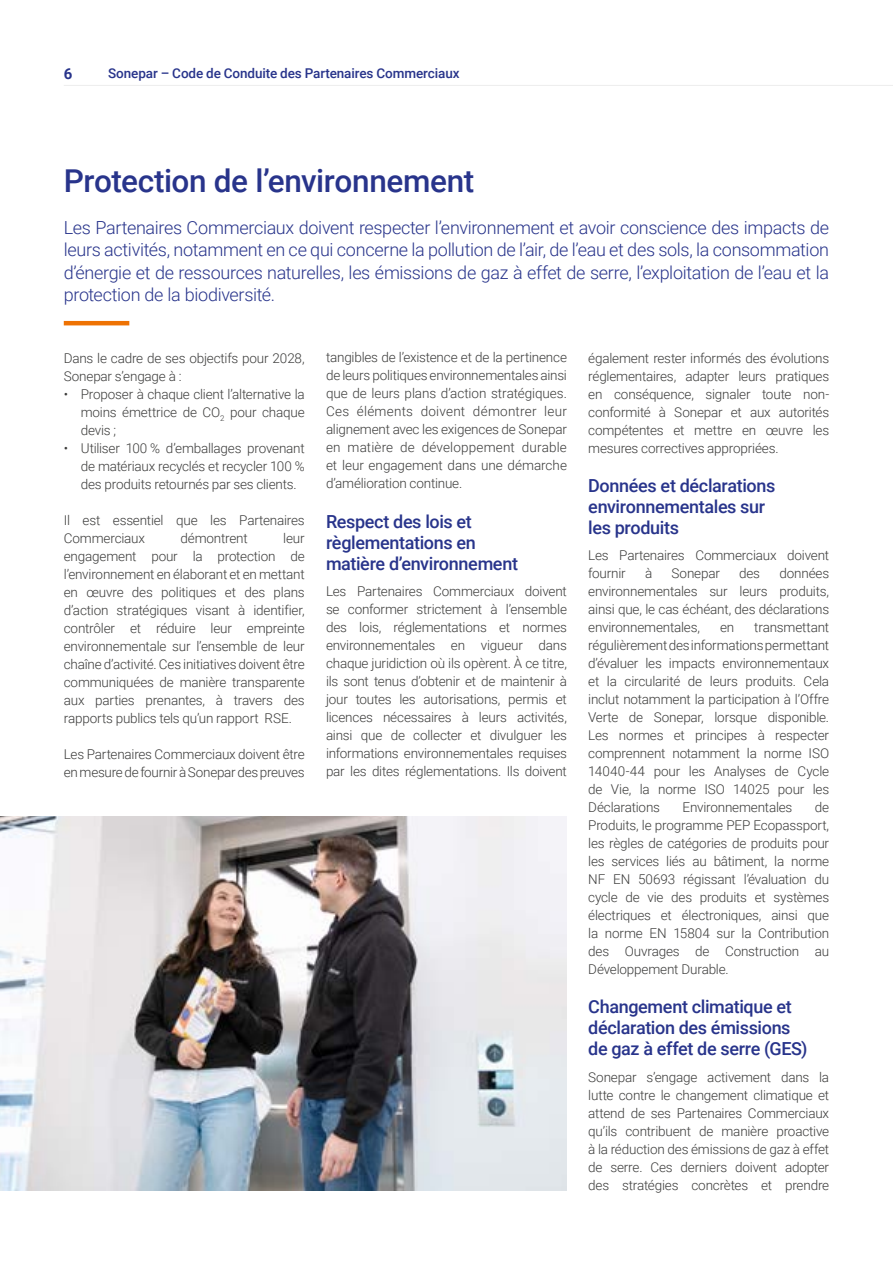
<style>
.page{position:relative;width:893px;height:1263px;background:#fff}
.page>*{position:absolute;margin:0;border:0;box-sizing:border-box;transform-origin:0 0}
.t1{font:500 31.5px "Sonepar Roboto";letter-spacing:-.015em;color:#28348b}
.t2{font:300 18px/22.5px "Sonepar Roboto";letter-spacing:-.02em;color:#28348b;text-align:justify}
.t3{font:500 18px/21px "Sonepar Roboto";letter-spacing:-.02em;color:#28348b}
.t4{font:700 15px "Sonepar Roboto";color:#28348b}
.t5{font:300 13.5px/18px "Sonepar Roboto";letter-spacing:-.015em;color:#3c3c3b;text-align:justify}
.t6{font:500 13.5px "Sonepar Roboto";letter-spacing:-.005em;color:#28348b}
</style>
<div class="page">
<img style="left:0;top:816px;width:567px;height:375px">
<hr style="left:64px;top:85px;width:829px;height:1px;background:#ededed">
<hr style="left:64px;top:321px;width:65px;height:4px;background:#ee7203">
<p class="t4" style="left:64px;top:63px;width:10px">6</p>
<p class="t6" style="left:108px;top:63px;width:353px">Sonepar – Code de Conduite des Partenaires Commerciaux</p>
<h1 class="t1" style="left:64px;top:159px;width:412px">Protection de l’environnement</h1>
<p class="t2" style="left:64px;top:216px;width:767px">Les Partenaires Commerciaux doivent respecter l’environnement et avoir conscience des impacts de leurs activités, notamment en ce qui concerne la pollution de l’air, de l’eau et des sols, la consommation d’énergie et de ressources naturelles, les émissions de gaz à effet de serre, l’exploitation de l’eau et la protection de la biodiversité.</p>
<p class="t5" style="left:64px;top:348px;width:242px">Dans le cadre de ses objectifs pour 2028,<br>Sonepar s’engage à :</p>
<p class="t5" style="left:81px;top:384px;width:225px;text-indent:-17px">• Proposer à chaque client l’alternative la moins émettrice de CO<sub>2</sub> pour chaque devis ;</p>
<p class="t5" style="left:81px;top:438px;width:225px;text-indent:-17px">• Utiliser 100 % d’emballages provenant de matériaux recyclés et recycler 100 % des produits retournés par ses clients.</p>
<p class="t5" style="left:64px;top:510px;width:242px">Il est essentiel que les Partenaires<br>Commerciaux</p>
<p class="t5" style="left:64px;top:528px;width:242px;text-indent:220px">leur engagement pour la protection de l’environnement en élaborant et en mettant en œuvre des politiques et des plans d’action stratégiques visant à identifier, contrôler et réduire leur empreinte environnementale sur l’ensemble de leur chaîne d’activité. Ces initiatives doivent être communiquées de manière transparente aux parties prenantes, à travers des rapports publics tels qu’un rapport RSE.</p>
<p class="t5" style="left:64px;top:744px;width:242px">Les Partenaires Commerciaux doivent être en mesure de fournir à Sonepar des preuves</p>
<p class="t5" style="left:181px;top:528px;width:69px">démontrent</p>
<p class="t5" style="left:326px;top:348px;width:242px">tangibles de l’existence et de la pertinence de leurs politiques environnementales ainsi que de leurs plans d’action stratégiques.<br>Ces éléments doivent démontrer leur alignement avec les exigences de Sonepar en matière de développement durable et leur engagement dans une démarche d’amélioration continue.</p>
<h2 class="t3" style="left:326px;top:510px;width:194px">Respect des lois et règlementations en matière d’environnement</h2>
<p class="t5" style="left:326px;top:582px;width:242px">Les Partenaires Commerciaux doivent se conformer strictement à l’ensemble des lois, réglementations et normes environnementales en vigueur dans chaque juridiction où ils opèrent. À ce titre, ils sont tenus d’obtenir et de maintenir à jour toutes les autorisations, permis et licences nécessaires à leurs activités, ainsi que de collecter et divulguer les informations environnementales requises par les dites réglementations. Ils doivent</p>
<p class="t5" style="left:588px;top:348px;width:242px">également rester informés des évolutions réglementaires, adapter leurs pratiques en conséquence, signaler toute non&shy;conformité à Sonepar et aux autorités compétentes et mettre en œuvre les mesures correctives appropriées.</p>
<h2 class="t3" style="left:588px;top:474px;width:189px">Données et déclarations environnementales sur les produits</h2>
<p class="t5" style="left:588px;top:546px;width:242px">Les Partenaires Commerciaux doivent fournir</p>
<p class="t5" style="left:588px;top:564px;width:242px;text-indent:191px">données environnementales sur leurs produits, ainsi que, le cas échéant, des déclarations environnementales,</p>
<p class="t5" style="left:645px;top:564px;width:9px">à</p>
<p class="t5" style="left:672px;top:564px;width:50px">Sonepar</p>
<p class="t5" style="left:739px;top:564px;width:22px">des</p>
<p class="t5" style="left:588px;top:618px;width:242px;text-indent:166px">transmettant régulièrement des informations permettant d’évaluer les impacts environnementaux et la circularité de leurs produits. Cela inclut notamment la participation à l’Offre Verte de Sonepar, lorsque disponible.<br>Les normes et principes à respecter comprennent notamment la norme ISO 14040-44 pour les Analyses de Cycle de Vie, la norme ISO 14025 pour les Déclarations</p>
<p class="t5" style="left:720px;top:618px;width:16px">en</p>
<p class="t5" style="left:588px;top:798px;width:242px;text-indent:227px">de Produits, le programme PEP Ecopassport, les règles de catégories de produits pour les services liés au bâtiment, la norme NF EN 50693 régissant l’évaluation du cycle de vie des produits et systèmes électriques et électroniques, ainsi que la norme EN 15804 sur la Contribution des Ouvrages de Construction au Développement Durable.</p>
<h2 class="t3" style="left:588px;top:995px;width:221px">Changement climatique et déclaration des émissions de gaz à effet de serre (GES)</h2>
<p class="t5" style="left:588px;top:1067px;width:242px">Sonepar s’engage activement dans la lutte contre le changement climatique et attend de ses Partenaires Commerciaux qu’ils contribuent de manière proactive à la réduction des émissions de gaz à effet de serre. Ces derniers doivent adopter des stratégies concrètes et prendre</p>
<p class="t5" style="left:682px;top:798px;width:112px">Environnementales</p>
</div>
